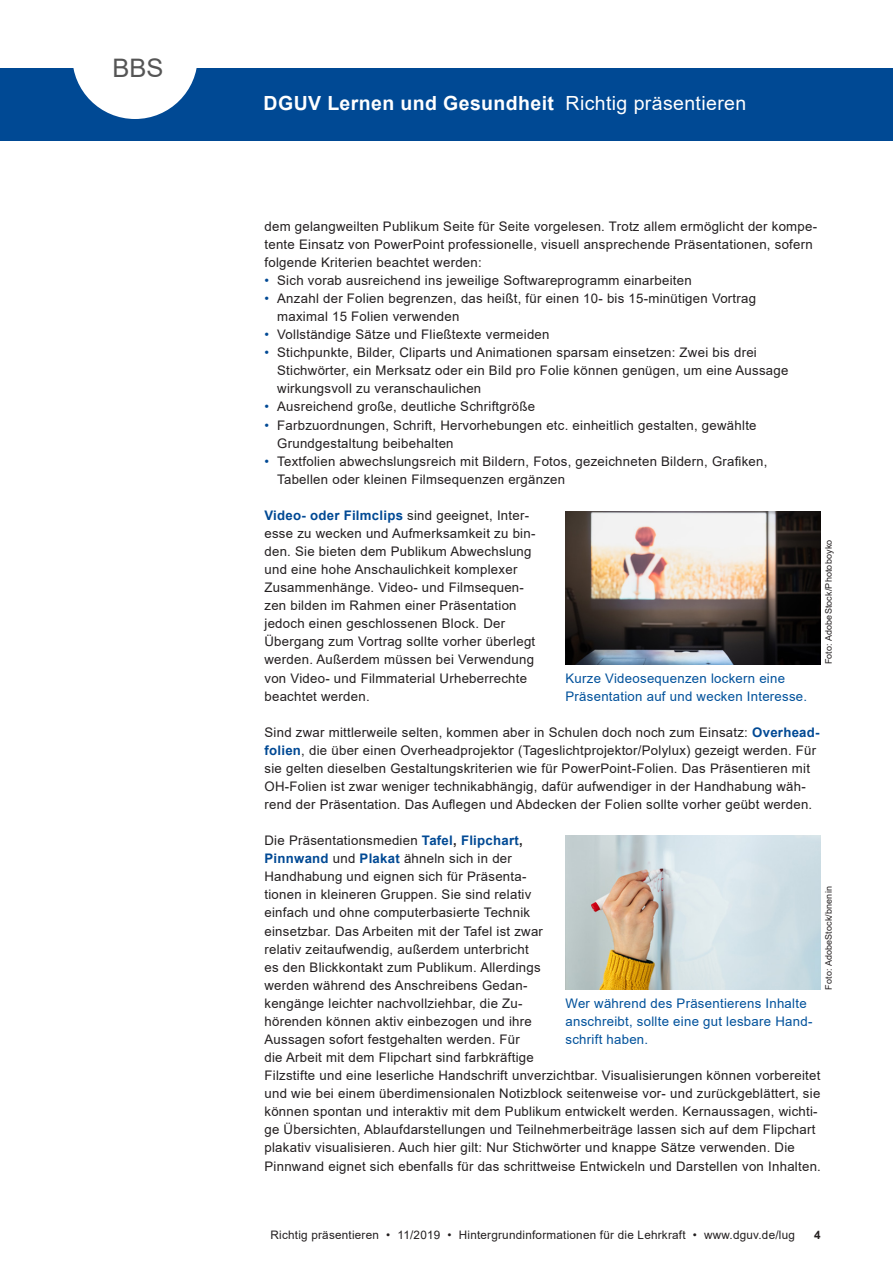
<style>
.page{position:relative;width:893px;height:1263px;background:#fff}
.page>*{position:absolute;margin:0;border:0;box-sizing:border-box;transform-origin:0 0}
.t1{font:25.5px "Arial";color:#555}
.t2{font:700 19.5px "Arial";letter-spacing:.02em;color:#fff}
.t3{font:19.5px "Arial";letter-spacing:.02em;color:#fff}
.Fliesstext{font:13.2px/18px "Arial";letter-spacing:.02em;color:#231f20}
.Fliesstext_Aufzaehlu{font:13.2px/18px "Arial";letter-spacing:.02em;color:#231f20}
.Bildunterschrift{font:13.2px/18px "Arial";letter-spacing:.02em;color:#01519b}
.t4{font:11.7px "Arial";letter-spacing:.02em;color:#231f20}
.t5{font:700 11.7px "Arial";color:#231f20}
.Bildnachweis{font:9px "Arial";letter-spacing:.015em;color:#231f20}
.s1{color:#004994}
.s2{font-weight:700;color:#004994}
.s3{font-weight:700}
</style>
<div class="page">
<div style="left:0;top:68px;width:893px;height:72px;background:#004994"></div>
<svg style="left:73px;top:68px;width:124px;height:51px"></svg>
<img style="left:566px;top:511px;width:254px;height:153px">
<img style="left:566px;top:836px;width:255px;height:154px">
<h1 class="t1" style="left:112px;top:50px;width:53px">BBS</h1>
<h2 class="t2" style="left:264px;top:89px;width:292px">DGUV Lernen und Gesundheit</h2>
<h2 class="t3" style="left:566px;top:89px;width:182px">Richtig präsentieren</h2>
<p class="Fliesstext" style="left:264px;top:217px;width:554px">dem gelangweilten Publikum Seite für Seite vorgelesen. Trotz allem ermöglicht der kompe&shy;tente Einsatz von PowerPoint professionelle, visuell ansprechende Präsentationen, sofern folgende Kriterien beachtet werden:</p>
<p class="Fliesstext_Aufzaehlu" style="left:264px;top:271px;width:429px"><span class="s1">•</span> Sich vorab ausreichend ins jeweilige Softwareprogramm einarbeiten</p>
<p class="Fliesstext_Aufzaehlu" style="left:277px;top:289px;width:480px;text-indent:-13px"><span class="s1">•</span> Anzahl der Folien begrenzen, das heißt, für einen 10- bis 15-minütigen Vortrag maximal 15 Folien verwenden</p>
<p class="Fliesstext_Aufzaehlu" style="left:264px;top:325px;width:287px"><span class="s1">•</span> Vollständige Sätze und Fließtexte vermeiden</p>
<p class="Fliesstext_Aufzaehlu" style="left:277px;top:343px;width:513px;text-indent:-13px"><span class="s1">•</span> Stichpunkte, Bilder, Cliparts und Animationen sparsam einsetzen: Zwei bis drei<br>Stichwörter, ein Merksatz oder ein Bild pro Folie können genügen, um eine Aussage wirkungsvoll zu veranschaulichen</p>
<p class="Fliesstext_Aufzaehlu" style="left:264px;top:398px;width:272px"><span class="s1">•</span> Ausreichend große, deutliche Schriftgröße</p>
<p class="Fliesstext_Aufzaehlu" style="left:277px;top:416px;width:481px;text-indent:-13px"><span class="s1">•</span> Farbzuordnungen, Schrift, Hervorhebungen etc. einheitlich gestalten, gewählte<br>Grundgestaltung beibehalten</p>
<p class="Fliesstext_Aufzaehlu" style="left:277px;top:452px;width:492px;text-indent:-13px"><span class="s1">•</span> Textfolien abwechslungsreich mit Bildern, Fotos, gezeichneten Bildern, Grafiken,<br>Tabellen oder kleinen Filmsequenzen ergänzen</p>
<p class="Fliesstext" style="left:264px;top:506px;width:273px"><span class="s2">Video- oder Filmclips</span> sind geeignet, Inter&shy;esse zu wecken und Aufmerksamkeit zu bin&shy;den. Sie bieten dem Publikum Abwechslung und eine hohe Anschaulichkeit komplexer Zusammenhänge. Video- und Filmsequen&shy;zen bilden im Rahmen einer Präsentation jedoch einen geschlossenen Block. Der Übergang zum Vortrag sollte vorher überlegt werden. Außerdem müssen bei Verwendung von Video- und Filmmaterial Urheberrechte beachtet werden.</p>
<p class="Fliesstext" style="left:264px;top:723px;width:557px">Sind zwar mittlerweile selten, kommen aber in Schulen doch noch zum Einsatz: <span class="s2">Overhead&shy;folien</span>, die über einen Overheadprojektor (Tageslichtprojektor/Polylux) gezeigt werden. Für sie gelten dieselben Gestaltungskriterien wie für PowerPoint-Folien. Das Präsentieren mit OH-Folien ist zwar weniger technikabhängig, dafür aufwendiger in der Handhabung wäh&shy;rend der Präsentation. Das Auflegen und Abdecken der Folien sollte vorher geübt werden.</p>
<p class="Fliesstext" style="left:264px;top:831px;width:558px">Die Präsentationsmedien <span class="s2">Tafel</span><span class="s3">,</span> <span class="s2">Flipchart</span><span class="s3">,<br></span><span class="s2">Pinnwand</span> und <span class="s2">Plakat</span> ähneln sich in der<br>Handhabung und eignen sich für Präsenta-<br>tionen in kleineren Gruppen. Sie sind relativ<br>einfach und ohne computerbasierte Technik<br>einsetzbar. Das Arbeiten mit der Tafel ist zwar<br>relativ zeitaufwendig, außerdem unterbricht<br>es den Blickkontakt zum Publikum. Allerdings<br>werden während des Anschreibens Gedan-<br>kengänge leichter nachvollziehbar, die Zu-<br>hörenden können aktiv einbezogen und ihre<br>Aussagen sofort festgehalten werden. Für<br>die Arbeit mit dem Flipchart sind farbkräftige<br>Filzstifte und eine leserliche Handschrift unverzichtbar. Visualisierungen können vorbereitet und wie bei einem überdimensionalen Notizblock seitenweise vor- und zurückgeblättert, sie können spontan und interaktiv mit dem Publikum entwickelt werden. Kernaussagen, wichti&shy;ge Übersichten, Ablaufdarstellungen und Teilnehmerbeiträge lassen sich auf dem Flipchart plakativ visualisieren. Auch hier gilt: Nur Stichwörter und knappe Sätze verwenden. Die Pinnwand eignet sich ebenfalls für das schrittweise Entwickeln und Darstellen von Inhalten.</p>
<p class="Bildnachweis" style="left:822px;top:664px;width:126px;rotate:-90deg">Foto: AdobeStock/Photoboyko</p>
<p class="Bildunterschrift" style="left:566px;top:669px;width:243px">Kurze Videosequenzen lockern eine<br>Präsentation auf und wecken Interesse.</p>
<p class="Bildnachweis" style="left:822px;top:990px;width:105px;rotate:-90deg">Foto: AdobeStock/bnenin</p>
<p class="Bildunterschrift" style="left:566px;top:994px;width:248px">Wer während des Präsentierens Inhalte anschreibt, sollte eine gut lesbare Hand&shy;schrift haben.</p>
<p class="t4" style="left:270px;top:1227px;width:526px">Richtig präsentieren • 11/2019 • Hintergrundinformationen für die Lehrkraft • www.dguv.de/lug</p>
<p class="t5" style="left:814px;top:1227px;width:8px">4</p>
</div>
